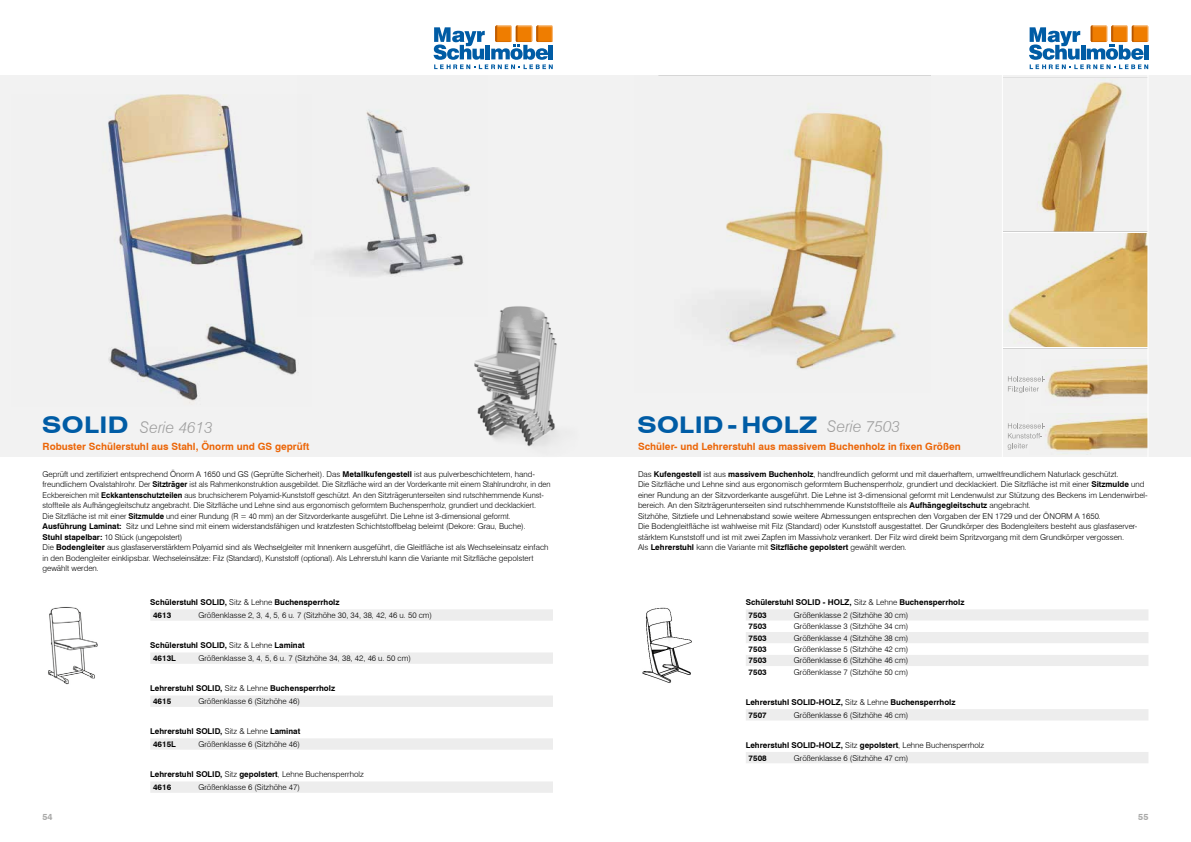
<style>
.page{position:relative;width:1191px;height:842px;background:#fff}
.page>*{position:absolute;margin:0;border:0;box-sizing:border-box;transform-origin:0 0}
.t1{font:700 expanded 23px "Swiss 721 BT";letter-spacing:.01em;color:#005ca5}
.t2{font:italic 300 16px "Swiss 721 BT";color:#9f9f9f}
.t3{font:700 10px "Swiss 721 BT";color:#ec6608}
.t4{font:700 9px "Swiss 721 BT";color:#a8a8a7}
.t5{font:300 8px/10.5px "Swiss 721 BT";color:#000}
.t6{font:700 8px/13px "Swiss 721 BT";color:#000}
.s1{font-weight:700;font-style:normal;font-stretch:expanded;font-size:23px;color:#005ca5}
.s2{font-weight:700}
.s3{font-weight:300}
.s4{font-weight:300;font-style:italic;font-stretch:normal;font-size:16px;color:#9f9f9f}
</style>
<div class="page">
<svg style="left:433px;top:25px;width:120px;height:44px"></svg>
<svg style="left:1029px;top:25px;width:119px;height:44px"></svg>
<div style="left:0;top:75px;width:1191px;height:381px;background:#f2f2f2"></div>
<img style="left:451px;top:306px;width:133px;height:151px">
<img style="left:108px;top:94px;width:190px;height:309px">
<img style="left:298px;top:111px;width:190px;height:206px">
<div style="left:150px;top:609px;width:403px;height:12px;background:#ededed"></div>
<div style="left:150px;top:653px;width:403px;height:11px;background:#ededed"></div>
<div style="left:150px;top:696px;width:403px;height:11px;background:#ededed"></div>
<div style="left:150px;top:738px;width:403px;height:12px;background:#ededed"></div>
<div style="left:150px;top:782px;width:403px;height:11px;background:#ededed"></div>
<img style="left:48px;top:607px;width:50px;height:78px">
<img style="left:725px;top:112px;width:174px;height:257px">
<svg style="left:1003px;top:82px;width:143px;height:372px"></svg>
<div style="left:1001px;top:73px;width:147px;height:388px;border:1px solid #fff"></div>
<hr style="left:1002px;top:232px;width:145px;height:1px;background:#fff">
<hr style="left:1002px;top:347px;width:145px;height:1px;background:#fff">
<svg style="left:746px;top:609px;width:402px;height:57px"></svg>
<div style="left:746px;top:709px;width:402px;height:11px;background:#ededed"></div>
<div style="left:746px;top:752px;width:402px;height:11px;background:#ededed"></div>
<img style="left:642px;top:607px;width:50px;height:76px">
<h2 class="t2" style="left:42px;top:417px;width:172px"><span class="s1">SOLID</span> Serie 4613</h2>
<p class="t3" style="left:43px;top:440px;width:268px">Robuster Schülerstuhl aus Stahl, Önorm und GS geprüft</p>
<p class="t5" style="left:43px;top:468px;width:509px">Geprüft und zertifiziert entsprechend Önorm A 1650 und GS (Geprüfte Sicherheit). Das <span class="s2">Metallkufengestell</span> ist aus pulverbeschichtetem, hand&shy;freundlichem Ovalstahlrohr. Der <span class="s2">Sitzträger</span> ist als Rahmenkonstruktion ausgebildet. Die Sitzfläche wird an der Vorderkante mit einem Stahlrundrohr, in den Eckbereichen mit <span class="s2">Eckkantenschutzteilen</span> aus bruchsicherem Polyamid-Kunststoff geschützt. An den Sitzträgerunterseiten sind rutschhemmende Kunst&shy;stoffteile als Aufhängegleitschutz angebracht. Die Sitzfläche und Lehne sind aus ergonomisch geformtem Buchensperrholz, grundiert und decklackiert.<br>Die Sitzfläche ist mit einer <span class="s2">Sitzmulde</span> und einer Rundung (R = 40 mm) an der Sitzvorderkante ausgeführt. Die Lehne ist 3-dimensional geformt.<br><span class="s2">Ausführung Laminat:</span> Sitz und Lehne sind mit einem widerstandsfähigen und kratzfesten Schichtstoffbelag beleimt (Dekore: Grau, Buche).<br><span class="s2">Stuhl stapelbar:</span> 10 Stück (ungepolstert)<br>Die <span class="s2">Bodengleiter</span> aus glasfaserverstärktem Polyamid sind als Wechselgleiter mit Innenkern ausgeführt, die Gleitfläche ist als Wechseleinsatz einfach in den Bodengleiter einklipsbar. Wechseleinsätze: Filz (Standard), Kunststoff (optional). Als Lehrerstuhl kann die Variante mit Sitzfläche gepolstert gewählt werden.</p>
<p class="t6" style="left:153px;top:596px;width:188px;text-indent:-3px">Schülerstuhl SOLID, <span class="s3">Sitz &amp; Lehne</span> Buchensperrholz<br>4613</p>
<p class="t5" style="left:198px;top:610px;width:235px">Größenklasse 2, 3, 4, 5, 6 u. 7 (Sitzhöhe 30, 34, 38, 42, 46 u. 50 cm)</p>
<p class="t6" style="left:153px;top:639px;width:153px;text-indent:-3px">Schülerstuhl SOLID, <span class="s3">Sitz &amp; Lehne</span> Laminat<br>4613L</p>
<p class="t5" style="left:198px;top:653px;width:214px">Größenklasse 3, 4, 5, 6 u. 7 (Sitzhöhe 34, 38, 42, 46 u. 50 cm)</p>
<p class="t6" style="left:153px;top:682px;width:183px;text-indent:-3px">Lehrerstuhl SOLID, <span class="s3">Sitz &amp; Lehne</span> Buchensperrholz<br>4615</p>
<p class="t5" style="left:198px;top:696px;width:103px">Größenklasse 6 (Sitzhöhe 46)</p>
<p class="t6" style="left:153px;top:725px;width:149px;text-indent:-3px">Lehrerstuhl SOLID, <span class="s3">Sitz &amp; Lehne</span> Laminat<br>4615L</p>
<p class="t5" style="left:198px;top:739px;width:103px">Größenklasse 6 (Sitzhöhe 46)</p>
<p class="t6" style="left:153px;top:768px;width:212px;text-indent:-3px">Lehrerstuhl SOLID, <span class="s3">Sitz</span> gepolstert<span class="s3">, Lehne Buchensperrholz<br></span>4616</p>
<p class="t5" style="left:198px;top:782px;width:103px">Größenklasse 6 (Sitzhöhe 47)</p>
<h1 class="t1" style="left:637px;top:411px;width:264px">SOLID- HOLZ <span class="s4">Serie 7503</span></h1>
<p class="t3" style="left:638px;top:440px;width:324px">Schüler- und Lehrerstuhl aus massivem Buchenholz in fixen Größen</p>
<p class="t5" style="left:638px;top:468px;width:511px">Das <span class="s2">Kufengestell</span> ist aus <span class="s2">massivem Buchenholz</span>, handfreundlich geformt und mit dauerhaftem, umweltfreundlichem Naturlack geschützt.<br>Die Sitzfläche und Lehne sind aus ergonomisch geformtem Buchensperrholz, grundiert und decklackiert. Die Sitzfläche ist mit einer <span class="s2">Sitzmulde</span> und einer Rundung an der Sitzvorderkante ausgeführt. Die Lehne ist 3-dimensional geformt mit Lendenwulst zur Stützung des Beckens im Lendenwirbel&shy;bereich. An den Sitzträgerunterseiten sind rutschhemmende Kunststoffteile als <span class="s2">Aufhängegleitschutz</span> angebracht.<br>Sitzhöhe, Sitztiefe und Lehnenabstand sowie weitere Abmessungen entsprechen den Vorgaben der EN 1729 und der ÖNORM A 1650.<br>Die Bodengleitfläche ist wahlweise mit Filz (Standard) oder Kunststoff ausgestattet. Der Grundkörper des Bodengleiters besteht aus glasfaserver&shy;stärktem Kunststoff und ist mit zwei Zapfen im Massivholz verankert. Der Filz wird direkt beim Spritzvorgang mit dem Grundkörper vergossen.<br>Als <span class="s2">Lehrerstuhl</span> kann die Variante mit <span class="s2">Sitzfläche gepolstert</span> gewählt werden.</p>
<p class="t6" style="left:748px;top:596px;width:217px;text-indent:-3px">Schülerstuhl SOLID - HOLZ, <span class="s3">Sitz &amp; Lehne</span> Buchensperrholz<br>7503</p>
<p class="t5" style="left:794px;top:610px;width:116px">Größenklasse 2 (Sitzhöhe 30 cm)</p>
<p class="t6" style="left:748px;top:620px;width:20px">7503</p>
<p class="t5" style="left:794px;top:621px;width:116px">Größenklasse 3 (Sitzhöhe 34 cm)</p>
<p class="t6" style="left:748px;top:631px;width:20px">7503</p>
<p class="t5" style="left:794px;top:633px;width:116px">Größenklasse 4 (Sitzhöhe 38 cm)</p>
<p class="t6" style="left:748px;top:643px;width:20px">7503</p>
<p class="t5" style="left:794px;top:644px;width:116px">Größenklasse 5 (Sitzhöhe 42 cm)</p>
<p class="t6" style="left:748px;top:654px;width:20px">7503</p>
<p class="t5" style="left:794px;top:655px;width:116px">Größenklasse 6 (Sitzhöhe 46 cm)</p>
<p class="t6" style="left:748px;top:665px;width:20px">7503</p>
<p class="t5" style="left:794px;top:667px;width:116px">Größenklasse 7 (Sitzhöhe 50 cm)</p>
<p class="t6" style="left:748px;top:695px;width:208px;text-indent:-3px">Lehrerstuhl SOLID-HOLZ, <span class="s3">Sitz &amp; Lehne</span> Buchensperrholz<br>7507</p>
<p class="t5" style="left:794px;top:710px;width:116px">Größenklasse 6 (Sitzhöhe 46 cm)</p>
<p class="t6" style="left:748px;top:738px;width:237px;text-indent:-3px">Lehrerstuhl SOLID-HOLZ, <span class="s3">Sitz</span> gepolstert<span class="s3">, Lehne Buchensperrholz<br></span>7508</p>
<p class="t5" style="left:794px;top:752px;width:116px">Größenklasse 6 (Sitzhöhe 47 cm)</p>
<p class="t4" style="left:43px;top:811px;width:12px">54</p>
<p class="t4" style="left:1138px;top:811px;width:12px">55</p>
</div>
